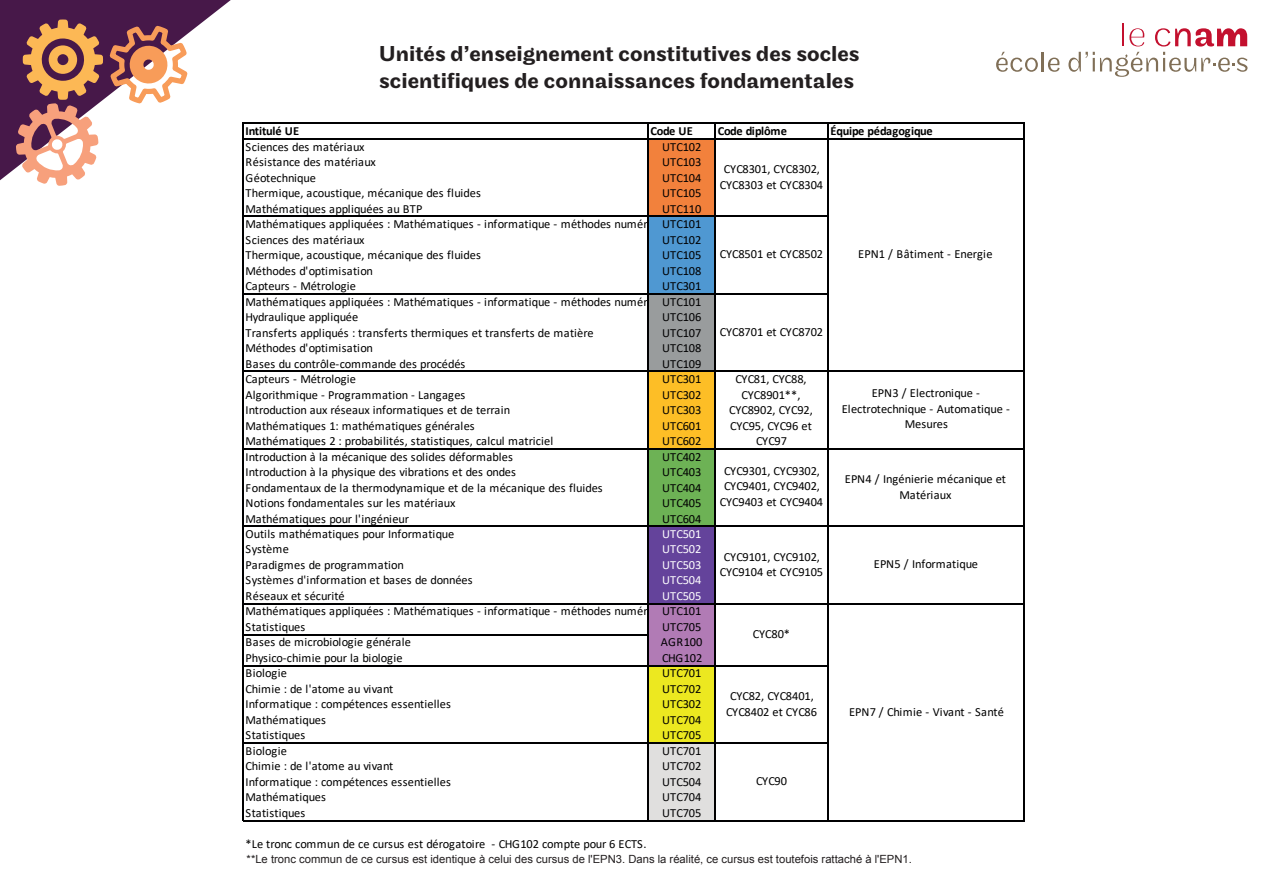
<style>
.page{position:relative;width:1263px;height:893px;background:#fff}
.page>*{position:absolute;margin:0;border:0;box-sizing:border-box;transform-origin:0 0}
.t1{font:500 22.5px/27px "Maple";color:#231f20}
.t2{font:700 13.5px "Calibri";color:#000001}
.t3{font:12.45px/15.5px "Calibri";color:#000001;text-align:center}
.t4{font:12.45px "Calibri";letter-spacing:-.025em;color:#000001}
.t5{font:700 12.45px "Calibri";letter-spacing:-.03em;color:#000001}
.t6{font:12.45px "Calibri";letter-spacing:.02em;color:#000001}
.t7{font:12.45px "Calibri";letter-spacing:-.005em;color:#fff}
.t8{font:11.25px "Arial";color:#231f20}
</style>
<div class="page">
<svg style="left:0;top:0;width:231px;height:186px"></svg>
<hr style="left:1122px;top:24px;width:2px;height:22px;background:#c3102e">
<svg style="left:996px;top:52px;width:63px;height:20px"></svg>
<svg style="left:1068px;top:28px;width:179px;height:49px"></svg>
<div style="left:647px;top:138px;width:69px;height:79px;background:#f2813c"></div>
<div style="left:647px;top:216px;width:69px;height:78px;background:#4f98d2"></div>
<div style="left:647px;top:293px;width:69px;height:79px;background:#999c9d"></div>
<div style="left:647px;top:371px;width:69px;height:78px;background:#fdbe26"></div>
<div style="left:647px;top:448px;width:69px;height:79px;background:#6db255"></div>
<div style="left:647px;top:526px;width:69px;height:78px;background:#64439b"></div>
<div style="left:647px;top:603px;width:69px;height:63px;background:#b17bb5"></div>
<div style="left:647px;top:665px;width:69px;height:79px;background:#ece820"></div>
<div style="left:647px;top:742px;width:69px;height:79px;background:#e0dfde"></div>
<hr style="left:243px;top:123px;width:1px;height:698px;background:#000001">
<hr style="left:647px;top:124px;width:1px;height:697px;background:#000001">
<hr style="left:715px;top:124px;width:1px;height:697px;background:#000001">
<hr style="left:827px;top:124px;width:1px;height:697px;background:#000001">
<hr style="left:1023px;top:124px;width:2px;height:697px;background:#000001">
<hr style="left:244px;top:123px;width:781px;height:1px;background:#000001">
<hr style="left:244px;top:138px;width:781px;height:1px;background:#000001">
<hr style="left:244px;top:216px;width:584px;height:1px;background:#000001">
<hr style="left:244px;top:293px;width:584px;height:1px;background:#000001">
<hr style="left:244px;top:371px;width:781px;height:1px;background:#000001">
<hr style="left:244px;top:448px;width:781px;height:1px;background:#000001">
<hr style="left:244px;top:526px;width:781px;height:1px;background:#000001">
<hr style="left:244px;top:603px;width:781px;height:1px;background:#000001">
<hr style="left:244px;top:634px;width:404px;height:1px;background:#000001">
<hr style="left:244px;top:665px;width:584px;height:1px;background:#000001">
<hr style="left:244px;top:742px;width:584px;height:2px;background:#000001">
<hr style="left:244px;top:820px;width:781px;height:1px;background:#000001">
<h1 class="t1" style="left:379px;top:40px;width:482px">Unités d’enseignement constitutives des socles scientifiques de connaissances fondamentales</h1>
<p class="t2" style="left:246px;top:75px;width:526px">Unités d’enseignement constitutives des socles scientifiques de connaissances fondamentales</p>
<p class="t5" style="left:246px;top:122px;width:55px">Intitulé UE</p>
<p class="t5" style="left:651px;top:122px;width:44px">Code UE</p>
<p class="t5" style="left:718px;top:122px;width:71px">Code diplôme</p>
<p class="t5" style="left:830px;top:122px;width:104px">Équipe pédagogique</p>
<p class="t3" style="left:246px;top:138px;width:121px">Sciences des matériaux</p>
<p class="t3" style="left:662px;top:138px;width:41px">UTC102</p>
<p class="t6" style="left:246px;top:153px;width:132px">Résistance des matériaux</p>
<p class="t3" style="left:662px;top:154px;width:41px">UTC103</p>
<p class="t3" style="left:246px;top:169px;width:72px">Géotechnique</p>
<p class="t3" style="left:662px;top:169px;width:41px">UTC104</p>
<p class="t3" style="left:246px;top:185px;width:237px">Thermique, acoustique, mécanique des fluides</p>
<p class="t3" style="left:662px;top:185px;width:41px">UTC105</p>
<p class="t3" style="left:246px;top:200px;width:178px">Mathématiques appliquées au BTP</p>
<p class="t3" style="left:720px;top:161px;width:105px">CYC8301, CYC8302,<br>CYC8303 et CYC8304</p>
<p class="t3" style="left:246px;top:200px;width:457px;text-align:justify;text-indent:416px">UTC110<br>Mathématiques appliquées : Mathématiques - informatique - méthodes numériquesUTC101<br>Sciences des matériaux</p>
<p class="t3" style="left:662px;top:231px;width:41px">UTC102</p>
<p class="t3" style="left:246px;top:247px;width:237px">Thermique, acoustique, mécanique des fluides</p>
<p class="t3" style="left:662px;top:247px;width:41px">UTC105</p>
<p class="t3" style="left:246px;top:262px;width:129px">Méthodes d'optimisation</p>
<p class="t3" style="left:662px;top:262px;width:41px">UTC108</p>
<p class="t3" style="left:246px;top:278px;width:112px">Capteurs - Métrologie</p>
<p class="t3" style="left:246px;top:278px;width:457px;text-align:justify;text-indent:416px">UTC301<br>Mathématiques appliquées : Mathématiques - informatique - méthodes numériquesUTC101<br>Hydraulique appliquée</p>
<p class="t3" style="left:662px;top:309px;width:41px">UTC106</p>
<p class="t3" style="left:246px;top:324px;width:350px">Transferts appliqués : transferts thermiques et transferts de matière</p>
<p class="t3" style="left:662px;top:324px;width:41px">UTC107</p>
<p class="t3" style="left:246px;top:340px;width:129px">Méthodes d'optimisation</p>
<p class="t3" style="left:662px;top:340px;width:41px">UTC108</p>
<p class="t3" style="left:246px;top:355px;width:221px">Bases du contrôle-commande des procédés</p>
<p class="t3" style="left:662px;top:355px;width:41px">UTC109</p>
<p class="t3" style="left:246px;top:371px;width:112px">Capteurs - Métrologie</p>
<p class="t3" style="left:662px;top:371px;width:41px">UTC301</p>
<p class="t3" style="left:246px;top:386px;width:221px">Algorithmique - Programmation - Langages</p>
<p class="t3" style="left:662px;top:386px;width:41px">UTC302</p>
<p class="t3" style="left:246px;top:402px;width:266px">Introduction aux réseaux informatiques et de terrain</p>
<p class="t3" style="left:662px;top:402px;width:41px">UTC303</p>
<p class="t3" style="left:246px;top:417px;width:231px">Mathématiques 1: mathématiques générales</p>
<p class="t3" style="left:662px;top:417px;width:41px">UTC601</p>
<p class="t3" style="left:246px;top:433px;width:309px">Mathématiques 2 : probabilités, statistiques, calcul matriciel</p>
<p class="t3" style="left:662px;top:433px;width:41px">UTC602</p>
<p class="t3" style="left:246px;top:448px;width:269px">Introduction àla mécanique des solides déformables</p>
<p class="t3" style="left:662px;top:448px;width:41px">UTC402</p>
<p class="t4" style="left:246px;top:463px;width:272px">Introduction à la physique des vibrations et des ondes</p>
<p class="t3" style="left:662px;top:464px;width:41px">UTC403</p>
<p class="t3" style="left:246px;top:479px;width:359px">Fondamentaux de la thermodynamique et de la mécanique des fluides</p>
<p class="t3" style="left:662px;top:479px;width:41px">UTC404</p>
<p class="t3" style="left:246px;top:495px;width:211px">Notions fondamentales sur les matériaux</p>
<p class="t3" style="left:662px;top:495px;width:41px">UTC405</p>
<p class="t3" style="left:246px;top:510px;width:165px">Mathématiques pour l'ingénieur</p>
<p class="t3" style="left:662px;top:510px;width:41px">UTC604</p>
<p class="t3" style="left:246px;top:526px;width:210px">Outils mathématiques pour Informatique</p>
<p class="t7" style="left:662px;top:525px;width:41px">UTC501</p>
<p class="t3" style="left:246px;top:541px;width:45px">Système</p>
<p class="t7" style="left:662px;top:541px;width:41px">UTC502</p>
<p class="t3" style="left:246px;top:557px;width:160px">Paradigmes de programmation</p>
<p class="t7" style="left:662px;top:556px;width:41px">UTC503</p>
<p class="t3" style="left:246px;top:572px;width:228px">Systèmes d'information et bases de données</p>
<p class="t7" style="left:662px;top:572px;width:41px">UTC504</p>
<p class="t3" style="left:246px;top:588px;width:101px">Réseaux et sécurité</p>
<p class="t7" style="left:662px;top:587px;width:41px">UTC505</p>
<p class="t3" style="left:246px;top:603px;width:457px;text-align:left">Mathématiques appliquées : Mathématiques - informatique - méthodes numériquesUTC101<br>Statistiques</p>
<p class="t3" style="left:662px;top:619px;width:41px">UTC705</p>
<p class="t3" style="left:246px;top:634px;width:167px">Bases de microbiologie générale</p>
<p class="t3" style="left:661px;top:634px;width:43px">AGR100</p>
<p class="t3" style="left:246px;top:650px;width:159px">Physico-chimie pour la biologie</p>
<p class="t3" style="left:662px;top:650px;width:42px">CHG102</p>
<p class="t6" style="left:246px;top:665px;width:43px">Biologie</p>
<p class="t3" style="left:662px;top:665px;width:41px">UTC701</p>
<p class="t3" style="left:246px;top:681px;width:149px">Chimie : de l'atome au vivant</p>
<p class="t3" style="left:662px;top:681px;width:41px">UTC702</p>
<p class="t3" style="left:246px;top:696px;width:207px">Informatique : compétences essentielles</p>
<p class="t3" style="left:662px;top:696px;width:41px">UTC302</p>
<p class="t3" style="left:246px;top:712px;width:82px">Mathématiques</p>
<p class="t3" style="left:662px;top:712px;width:41px">UTC704</p>
<p class="t3" style="left:246px;top:727px;width:61px">Statistiques</p>
<p class="t3" style="left:662px;top:727px;width:41px">UTC705</p>
<p class="t6" style="left:246px;top:742px;width:43px">Biologie</p>
<p class="t3" style="left:662px;top:743px;width:41px">UTC701</p>
<p class="t3" style="left:246px;top:758px;width:149px">Chimie : de l'atome au vivant</p>
<p class="t3" style="left:662px;top:758px;width:41px">UTC702</p>
<p class="t3" style="left:246px;top:774px;width:207px">Informatique : compétences essentielles</p>
<p class="t3" style="left:662px;top:774px;width:41px">UTC504</p>
<p class="t3" style="left:246px;top:789px;width:82px">Mathématiques</p>
<p class="t3" style="left:662px;top:789px;width:41px">UTC704</p>
<p class="t3" style="left:246px;top:805px;width:61px">Statistiques</p>
<p class="t3" style="left:662px;top:805px;width:41px">UTC705</p>
<p class="t3" style="left:246px;top:836px;width:402px">*Le tronc commun de ce cursus est dérogatoire - CHG102 compte pour 6 ECTS.</p>
<p class="t3" style="left:720px;top:246px;width:105px">CYC8501 et CYC8502</p>
<p class="t3" style="left:858px;top:246px;width:136px">EPN1 / Bâtiment - Energie</p>
<p class="t3" style="left:720px;top:323px;width:105px">CYC8701 et CYC8702</p>
<p class="t3" style="left:729px;top:371px;width:85px">CYC81, CYC88,<br>CYC8901**,<br>CYC8902, CYC92,<br>CYC95, CYC96 et<br>CYC97</p>
<p class="t3" style="left:720px;top:463px;width:105px">CYC9301, CYC9302,<br>CYC9401, CYC9402,<br>CYC9403 et CYC9404</p>
<p class="t3" style="left:720px;top:549px;width:105px">CYC9101, CYC9102,<br>CYC9104 et CYC9105</p>
<p class="t3" style="left:842px;top:385px;width:170px">EPN3 / Electronique -<br>Electrotechnique - Automatique -<br>Mesures</p>
<p class="t3" style="left:845px;top:471px;width:163px">EPN4 / Ingénierie mécanique et<br>Matériaux</p>
<p class="t3" style="left:874px;top:556px;width:106px">EPN5 / Informatique</p>
<p class="t3" style="left:753px;top:626px;width:39px">CYC80*</p>
<p class="t3" style="left:726px;top:688px;width:92px">CYC82, CYC8401,<br>CYC8402 et CYC86</p>
<p class="t3" style="left:849px;top:703px;width:156px">EPN7 / Chimie - Vivant - Santé</p>
<p class="t3" style="left:756px;top:773px;width:33px">CYC90</p>
<p class="t8" style="left:247px;top:852px;width:667px">**Le tronc commun de ce cursus est identique à celui des cursus de l'EPN3. Dans la réalité, ce cursus est toutefois rattaché à l'EPN1.</p>
</div>
